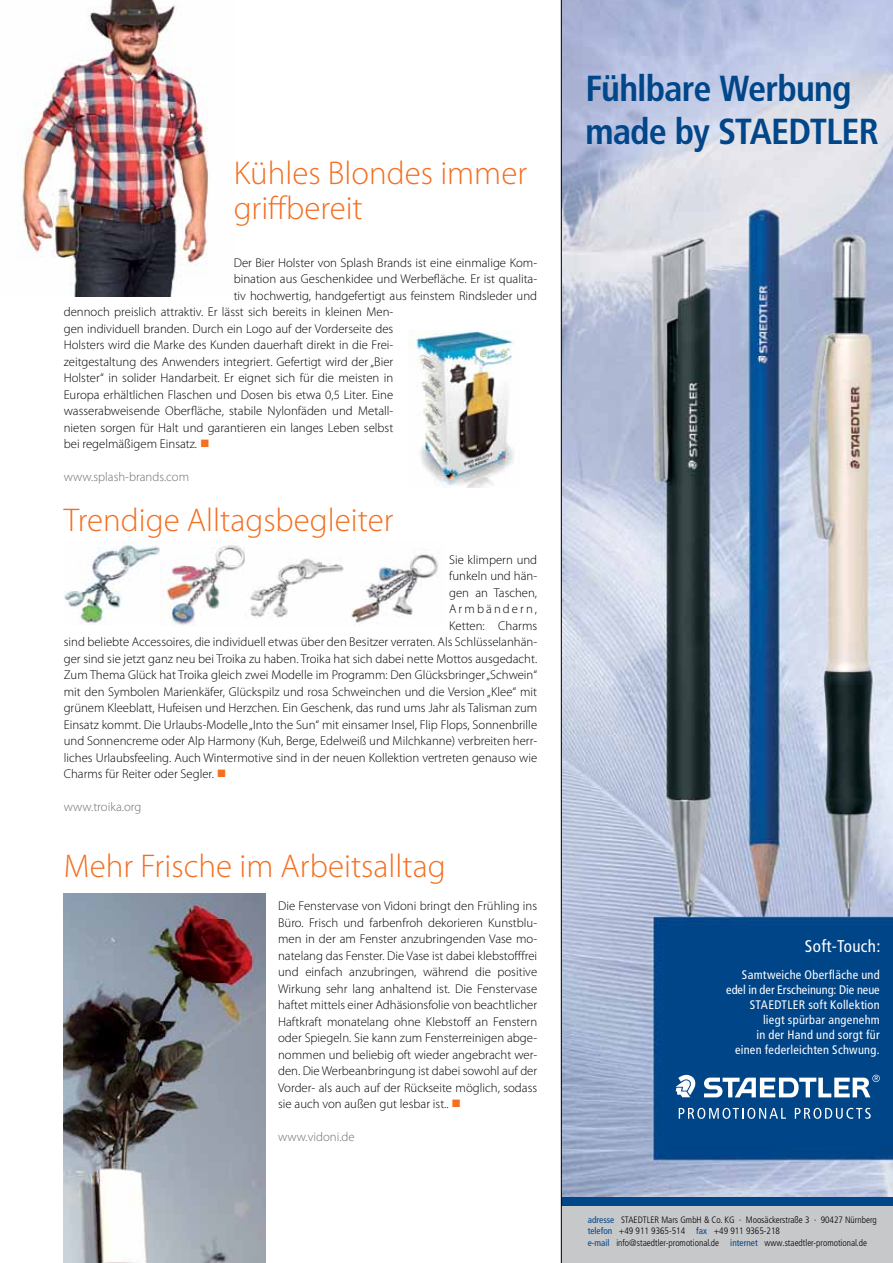
<style>
.page{position:relative;width:893px;height:1263px;background:#fff}
.page>*{position:absolute;margin:0;border:0;box-sizing:border-box;transform-origin:0 0}
.t1{font:700 condensed 36.15px/43.5px "Frutiger LT Pro";letter-spacing:-.025em;color:#004689}
.t2{font:300 33px/35.2px "Myriad Pro";color:#f36f21}
.t3{font:condensed 16.95px "Frutiger LT Pro";letter-spacing:.02em;color:#fff}
.t4{font:300 12.75px/16.5px "Myriad Pro";color:#000;text-align:justify}
.t5{font:300 12.75px "Myriad Pro";color:#6d6e71}
.t6{font:300 12.75px "Myriad Pro";letter-spacing:.16em;color:#000}
.t7{font:condensed 12.3px/14.9px "Frutiger LT Pro";letter-spacing:.02em;color:#fff;text-align:right}
.t8{font:300 condensed 9.3px/11.6px "Frutiger LT Pro";color:#000}
.s1{color:#f36f21}
.s2{font-weight:400;color:#004689}
</style>
<div class="page">
<svg style="left:561px;top:0;width:332px;height:1263px;background:#91a3bd"></svg>
<img style="left:22px;top:0;width:187px;height:296px">
<img style="left:408px;top:330px;width:106px;height:157px">
<img style="left:64px;top:544px;width:97px;height:81px">
<img style="left:161px;top:545px;width:84px;height:81px">
<img style="left:250px;top:551px;width:189px;height:73px">
<img style="left:64px;top:894px;width:201px;height:369px">
<h2 class="t2" style="left:234px;top:155px;width:295px">Kühles Blondes immer griffbereit</h2>
<p class="t4" style="left:234px;top:254px;width:305px">Der Bier Holster von Splash Brands ist eine einmalige Kom-</p>
<p class="t4" style="left:234px;top:270px;width:305px">bination aus Geschenkidee und Werbefläche. Er ist qualita-</p>
<p class="t4" style="left:234px;top:287px;width:305px">tiv hochwertig, handgefertigt aus feinstem Rindsleder und</p>
<p class="t4" style="left:64px;top:303px;width:331px">dennoch preislich attraktiv. Er lässt sich bereits in kleinen Men-</p>
<p class="t4" style="left:64px;top:320px;width:331px">gen individuell branden. Durch ein Logo auf der Vorderseite des</p>
<p class="t4" style="left:64px;top:336px;width:331px">Holsters wird die Marke des Kunden dauerhaft direkt in die Frei-</p>
<p class="t4" style="left:64px;top:353px;width:331px">zeitgestaltung des Anwenders integriert. Gefertigt wird der „Bier</p>
<p class="t4" style="left:64px;top:369px;width:331px">Holster“ in solider Handarbeit. Er eignet sich für die meisten in</p>
<p class="t4" style="left:64px;top:386px;width:331px">Europa erhältlichen Flaschen und Dosen bis etwa 0,5 Liter. Eine</p>
<p class="t4" style="left:64px;top:402px;width:331px">wasserabweisende Oberfläche, stabile Nylonfäden und Metall-</p>
<p class="t4" style="left:64px;top:419px;width:331px">nieten sorgen für Halt und garantieren ein langes Leben selbst</p>
<p class="t4" style="left:64px;top:435px;width:147px">bei regelmäßigem Einsatz. <span class="s1">■</span></p>
<p class="t5" style="left:64px;top:469px;width:127px">www.splash-brands.com</p>
<h2 class="t2" style="left:64px;top:502px;width:331px">Trendige Alltagsbegleiter</h2>
<p class="t4" style="left:449px;top:551px;width:90px">Sie klimpern und</p>
<p class="t4" style="left:449px;top:567px;width:90px">funkeln und hän-</p>
<p class="t4" style="left:449px;top:584px;width:90px">gen an Taschen,</p>
<p class="t6" style="left:449px;top:601px;width:90px">Armbändern,</p>
<p class="t4" style="left:449px;top:617px;width:90px">Ketten: Charms</p>
<p class="t4" style="left:64px;top:633px;width:475px">sind beliebte Accessoires, die individuell etwas über den Besitzer verraten. Als Schlüsselanhän-</p>
<p class="t4" style="left:64px;top:650px;width:475px">ger sind sie jetzt ganz neu bei Troika zu haben. Troika hat sich dabei nette Mottos ausgedacht.</p>
<p class="t4" style="left:64px;top:666px;width:475px">Zum Thema Glück hat Troika gleich zwei Modelle im Programm: Den Glücksbringer „Schwein“</p>
<p class="t4" style="left:64px;top:683px;width:475px">mit den Symbolen Marienkäfer, Glückspilz und rosa Schweinchen und die Version „Klee“ mit</p>
<p class="t4" style="left:64px;top:699px;width:475px">grünem Kleeblatt, Hufeisen und Herzchen. Ein Geschenk, das rund ums Jahr als Talisman zum</p>
<p class="t4" style="left:64px;top:716px;width:475px">Einsatz kommt. Die Urlaubs-Modelle „Into the Sun“ mit einsamer Insel, Flip Flops, Sonnenbrille</p>
<p class="t4" style="left:64px;top:732px;width:475px">und Sonnencreme oder Alp Harmony (Kuh, Berge, Edelweiß und Milchkanne) verbreiten herr-</p>
<p class="t4" style="left:64px;top:749px;width:475px">liches Urlaubsfeeling. Auch Wintermotive sind in der neuen Kollektion vertreten genauso wie</p>
<p class="t4" style="left:64px;top:765px;width:164px">Charms für Reiter oder Segler. <span class="s1">■</span></p>
<p class="t5" style="left:64px;top:799px;width:79px">www.troika.org</p>
<h2 class="t2" style="left:64px;top:848px;width:383px">Mehr Frische im Arbeitsalltag</h2>
<p class="t4" style="left:278px;top:897px;width:261px">Die Fenstervase von Vidoni bringt den Frühling ins Büro. Frisch und farbenfroh dekorieren Kunstblu&shy;men in der am Fenster anzubringenden Vase mo&shy;natelang das Fenster. Die Vase ist dabei klebstofffrei und einfach anzubringen, während die positive Wirkung sehr lang anhaltend ist. Die Fenstervase haftet mittels einer Adhäsionsfolie von beachtlicher Haftkraft monatelang ohne Klebstoff an Fenstern oder Spiegeln. Sie kann zum Fensterreinigen abge&shy;nommen und beliebig oft wieder angebracht wer&shy;den. Die Werbeanbringung ist dabei sowohl auf der Vorder- als auch auf der Rückseite möglich, sodass sie auch von außen gut lesbar ist.. <span class="s1">■</span></p>
<p class="t5" style="left:278px;top:1129px;width:78px">www.vidoni.de</p>
<h1 class="t1" style="left:586px;top:66px;width:295px">Fühlbare Werbung made by STAEDTLER</h1>
<h3 class="t3" style="left:805px;top:936px;width:77px">Soft-Touch:</h3>
<p class="t7" style="left:726px;top:968px;width:155px">Samtweiche Oberfläche und edel in der Erscheinung: Die neue<br>STAEDTLER soft Kollektion liegt spürbar angenehm<br>in der Hand und sorgt für<br>einen federleichten Schwung.</p>
<p class="t8" style="left:588px;top:1214px;width:291px"><span class="s2">adresse</span> STAEDTLER Mars GmbH &amp; Co. KG · Moosäckerstraße 3 · 90427 Nürnberg <span class="s2">telefon</span> +49 911 9365-514 <span class="s2">fax</span> +49 911 9365-218<br><span class="s2">e-mail</span> info@staedtler-promotional.de <span class="s2">internet</span> www.staedtler-promotional.de</p>
</div>
